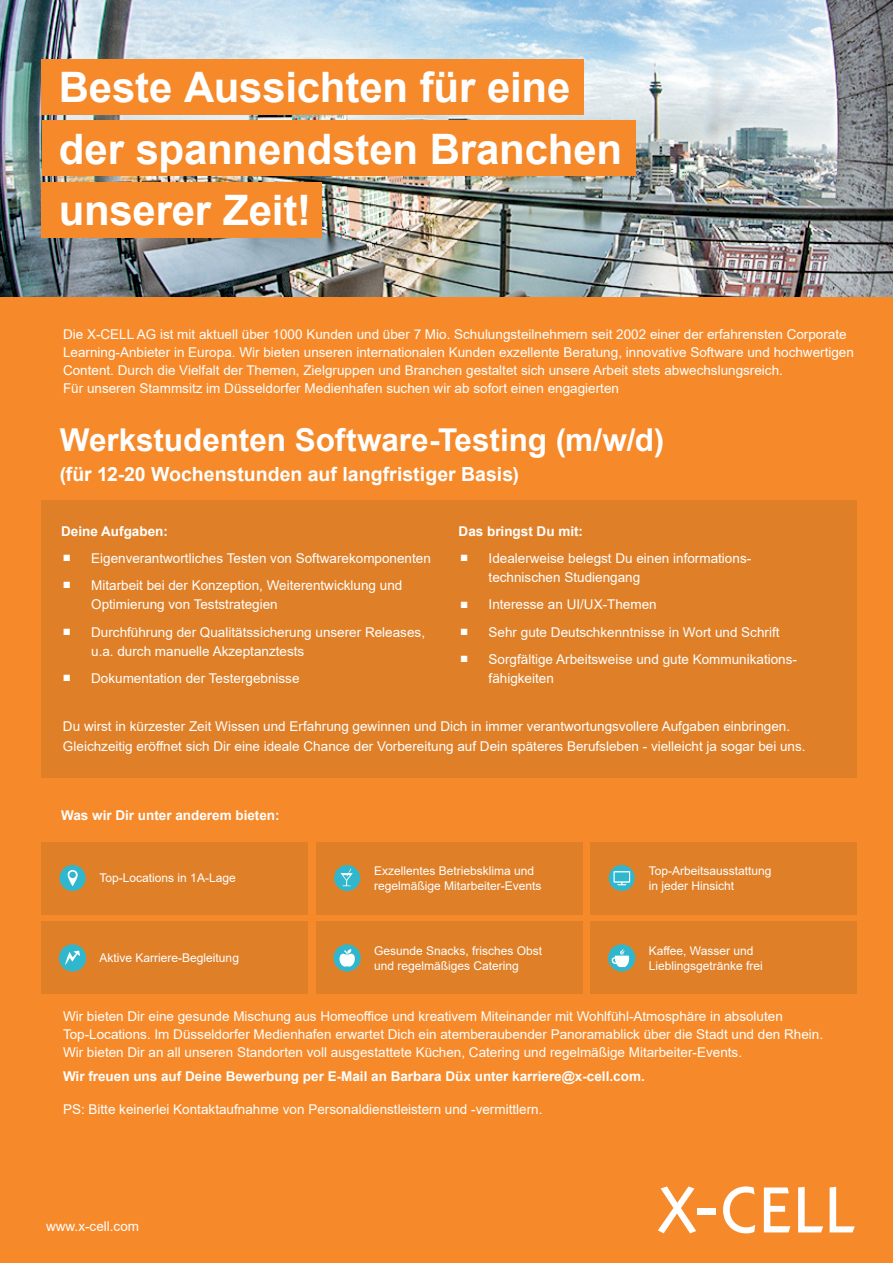
<style>
.page{position:relative;width:893px;height:1263px;background:#fff}
.page>*{position:absolute;margin:0;border:0;box-sizing:border-box;transform-origin:0 0}
.t1{font:700 42px/61.2px "Arial";letter-spacing:-.005em;color:#fff}
.t2{font:700 31.5px "Arial";letter-spacing:-.005em;color:#fff}
.t3{font:700 19.5px "Arial";color:#fff}
.t4{font:13.5px/18px "Arial";color:#fff}
.t5{font:700 13.5px "Arial";color:#fff}
.t6{font:12px/14.4px "Arial";color:#fff}
</style>
<div class="page">
<img style="left:0;top:0;width:893px;height:298px">
<div style="left:0;top:298px;width:893px;height:965px;background:#f68a2b"></div>
<svg style="left:658px;top:1186px;width:38px;height:47px"></svg>
<svg style="left:723px;top:1186px;width:32px;height:47px"></svg>
<svg style="left:764px;top:1187px;width:26px;height:45px"></svg>
<svg style="left:798px;top:1187px;width:25px;height:45px"></svg>
<svg style="left:830px;top:1187px;width:25px;height:45px"></svg>
<div style="left:697px;top:1208px;width:18px;height:6px;background:#fff"></div>
<div style="left:42px;top:60px;width:542px;height:55px;background:#f68a2b"></div>
<div style="left:42px;top:121px;width:594px;height:55px;background:#f68a2b"></div>
<div style="left:42px;top:182px;width:280px;height:55px;background:#f68a2b"></div>
<div style="left:42px;top:842px;width:266px;height:72px;background:#df8029"></div>
<div style="left:60px;top:865px;width:26px;height:26px;background:#30b7cd;border-radius:50%"></div>
<svg style="left:68px;top:870px;width:10px;height:16px"></svg>
<div style="left:316px;top:842px;width:266px;height:72px;background:#df8029"></div>
<div style="left:334px;top:865px;width:26px;height:26px;background:#30b7cd;border-radius:50%"></div>
<svg style="left:340px;top:868px;width:13px;height:18px"></svg>
<div style="left:591px;top:842px;width:266px;height:72px;background:#df8029"></div>
<svg style="left:609px;top:865px;width:26px;height:26px"></svg>
<svg style="left:613px;top:871px;width:17px;height:14px"></svg>
<div style="left:316px;top:922px;width:266px;height:72px;background:#df8029"></div>
<div style="left:334px;top:944px;width:27px;height:27px;background:#30b7cd;border-radius:50%"></div>
<svg style="left:339px;top:949px;width:16px;height:18px"></svg>
<div style="left:42px;top:922px;width:266px;height:72px;background:#df8029"></div>
<div style="left:59px;top:944px;width:27px;height:27px;background:#30b7cd;border-radius:50%"></div>
<svg style="left:65px;top:950px;width:15px;height:15px"></svg>
<div style="left:42px;top:501px;width:815px;height:277px;background:#df8029"></div>
<div style="left:591px;top:922px;width:266px;height:72px;background:#df8029"></div>
<div style="left:608px;top:944px;width:27px;height:27px;background:#30b7cd;border-radius:50%"></div>
<svg style="left:611px;top:948px;width:18px;height:19px"></svg>
<h1 class="t1" style="left:59px;top:58px;width:565px">Beste Aussichten für eine der spannendsten Branchen unserer Zeit!</h1>
<p class="t4" style="left:63px;top:326px;width:792px">Die X-CELL AG ist mit aktuell über 1000 Kunden und über 7 Mio. Schulungsteilnehmern seit 2002 einer der erfahrensten Corporate Learning-Anbieter in Europa. Wir bieten unseren internationalen Kunden exzellente Beratung, innovative Software und hochwertigen Content. Durch die Vielfalt der Themen, Zielgruppen und Branchen gestaltet sich unsere Arbeit stets abwechslungsreich.<br>Für unseren Stammsitz im Düsseldorfer Medienhafen suchen wir ab sofort einen engagierten</p>
<h2 class="t2" style="left:60px;top:417px;width:606px">Werkstudenten Software-Testing (m/w/d)</h2>
<h3 class="t3" style="left:60px;top:460px;width:461px">(für 12-20 Wochenstunden auf langfristiger Basis)</h3>
<p class="t5" style="left:61px;top:521px;width:108px">Deine Aufgaben:</p>
<p class="t4" style="left:63px;top:549px;width:370px">■ Eigenverantwortliches Testen von Softwarekomponenten</p>
<p class="t4" style="left:91px;top:575px;width:313px;line-height:19.5px;text-indent:-28px">■ Mitarbeit bei der Konzeption, Weiterentwicklung und<br>Optimierung von Teststrategien</p>
<p class="t4" style="left:91px;top:622px;width:335px;line-height:19.5px;text-indent:-28px">■ Durchführung der Qualitätssicherung unserer Releases, u.a. durch manuelle Akzeptanztests</p>
<p class="t4" style="left:63px;top:669px;width:238px">■ Dokumentation der Testergebnisse</p>
<p class="t5" style="left:459px;top:521px;width:126px">Das bringst Du mit:</p>
<p class="t4" style="left:489px;top:548px;width:264px;line-height:19.5px;text-indent:-28px">■ Idealerweise belegst Du einen informations&shy;technischen Studiengang</p>
<p class="t4" style="left:460px;top:596px;width:198px">■ Interesse an UI/UX-Themen</p>
<p class="t4" style="left:460px;top:623px;width:321px">■ Sehr gute Deutschkenntnisse in Wort und Schrift</p>
<p class="t4" style="left:489px;top:649px;width:310px;line-height:19.5px;text-indent:-28px">■ Sorgfältige Arbeitsweise und gute Kommunikations&shy;fähigkeiten</p>
<p class="t4" style="left:63px;top:716px;width:744px;line-height:19.5px">Du wirst in kürzester Zeit Wissen und Erfahrung gewinnen und Dich in immer verantwortungsvollere Aufgaben einbringen.<br>Gleichzeitig eröffnet sich Dir eine ideale Chance der Vorbereitung auf Dein späteres Berufsleben - vielleicht ja sogar bei uns.</p>
<p class="t5" style="left:61px;top:806px;width:220px">Was wir Dir unter anderem bieten:</p>
<p class="t6" style="left:100px;top:871px;width:138px">Top-Locations in 1A-Lage</p>
<p class="t6" style="left:374px;top:864px;width:169px">Exzellentes Betriebsklima und regelmäßige Mitarbeiter-Events</p>
<p class="t6" style="left:649px;top:864px;width:124px">Top-Arbeitsausstattung in jeder Hinsicht</p>
<p class="t6" style="left:100px;top:951px;width:141px">Aktive Karriere-Begleitung</p>
<p class="t6" style="left:374px;top:944px;width:170px">Gesunde Snacks, frisches Obst und regelmäßiges Catering</p>
<p class="t6" style="left:649px;top:944px;width:116px">Kaffee, Wasser und<br>Lieblingsgetränke frei</p>
<p class="t4" style="left:63px;top:1007px;width:762px">Wir bieten Dir eine gesunde Mischung aus Homeoffice und kreativem Miteinander mit Wohlfühl-Atmosphäre in absoluten<br>Top-Locations. Im Düsseldorfer Medienhafen erwartet Dich ein atemberaubender Panoramablick über die Stadt und den Rhein.<br>Wir bieten Dir an all unseren Standorten voll ausgestattete Küchen, Catering und regelmäßige Mitarbeiter-Events.</p>
<p class="t5" style="left:63px;top:1066px;width:583px">Wir freuen uns auf Deine Bewerbung per E-Mail an Barbara Düx unter karriere@x-cell.com.</p>
<p class="t4" style="left:63px;top:1100px;width:481px">PS: Bitte keinerlei Kontaktaufnahme von Personaldienstleistern und -vermittlern.</p>
<p class="t4" style="left:46px;top:1217px;width:95px">www.x-cell.com</p>
</div>
